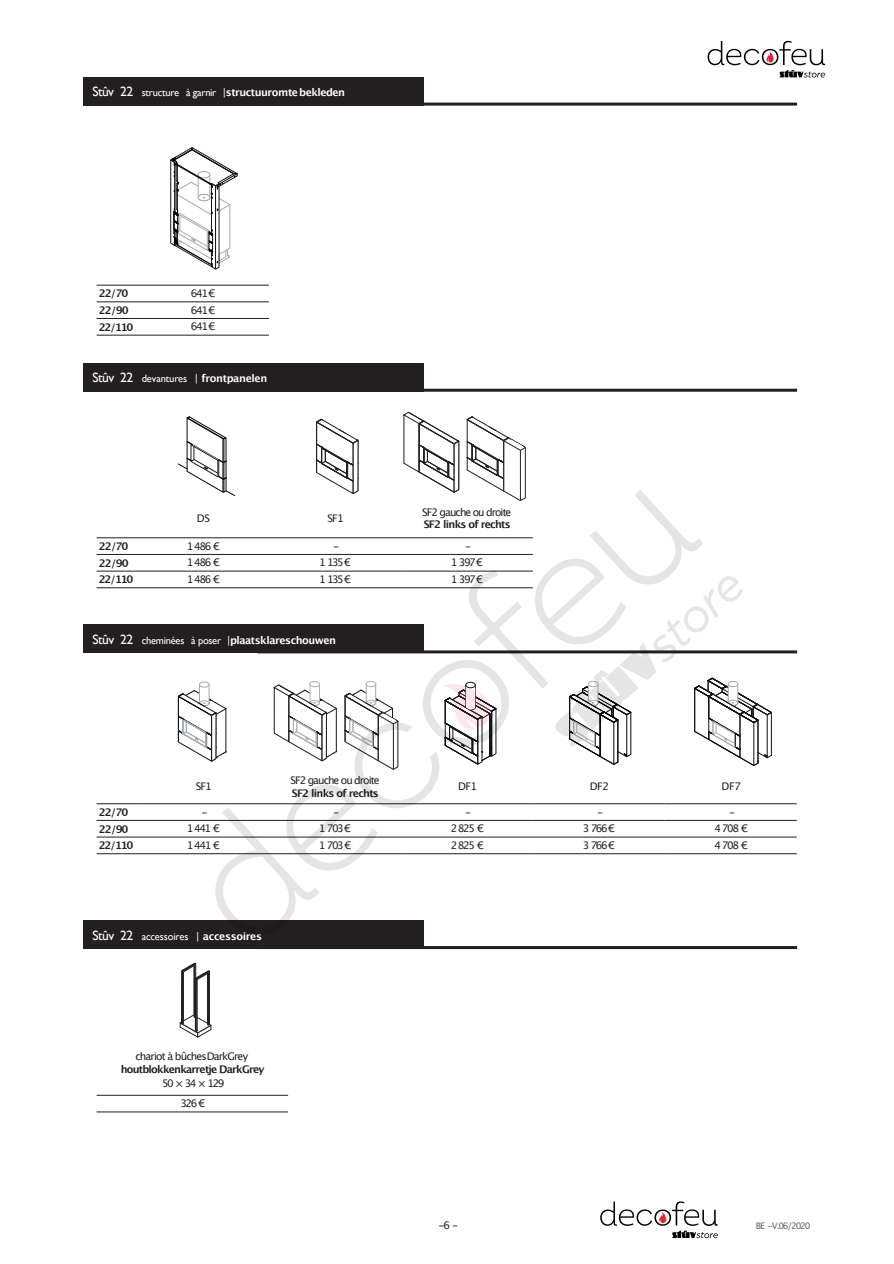
<style>
.page{position:relative;width:894px;height:1264px;background:#fff}
.page>*{position:absolute;margin:0;border:0;box-sizing:border-box;transform-origin:0 0}
.t1{font:10.5px "Lucida Grande";letter-spacing:-.095em;color:#231f20}
.t2{font:700 10.5px "Lucida Grande";letter-spacing:-.045em;color:#fff}
.t3{font:700 10.5px "Lucida Grande";letter-spacing:-.075em;color:#231f20}
.t4{font:10.5px "Gill Sans";letter-spacing:-.015em;color:#fff}
.t5{font:10.5px/20.4px "Lucida Grande";letter-spacing:-.14em;color:#231f20;text-align:center}
.t6{font:9px "Lucida Grande";letter-spacing:-.125em;color:#636366}
.s1{font-family:"Gill Sans";font-weight:400;font-size:13.5px}
.s2{font-family:"Gill Sans";font-weight:400}
.s3{font-weight:400}
.s4{font-size:13.5px}
.s5{font-family:"Lucida Grande"}
.s6{font-family:"Lucida Grande";font-weight:700}
</style>
<div class="page">
<div style="left:84px;top:624px;width:339px;height:29px;background:#231f20"></div>
<hr style="left:257px;top:650px;width:539px;height:3px;background:#231f20">
<hr style="left:97px;top:803px;width:40px;height:1px;background:#231f20">
<hr style="left:97px;top:820px;width:40px;height:1px;background:#231f20">
<hr style="left:137px;top:803px;width:132px;height:1px;background:#231f20">
<hr style="left:664px;top:803px;width:132px;height:1px;background:#231f20">
<hr style="left:137px;top:820px;width:132px;height:1px;background:#231f20">
<hr style="left:664px;top:820px;width:132px;height:1px;background:#231f20">
<hr style="left:137px;top:836px;width:132px;height:1px;background:#231f20">
<hr style="left:664px;top:836px;width:132px;height:1px;background:#231f20">
<hr style="left:97px;top:836px;width:40px;height:1px;background:#231f20">
<hr style="left:137px;top:853px;width:132px;height:1px;background:#231f20">
<hr style="left:664px;top:853px;width:132px;height:1px;background:#231f20">
<hr style="left:97px;top:853px;width:40px;height:1px;background:#231f20">
<div style="left:84px;top:77px;width:339px;height:28px;background:#231f20"></div>
<hr style="left:257px;top:103px;width:539px;height:3px;background:#231f20">
<div style="left:84px;top:363px;width:339px;height:28px;background:#231f20"></div>
<hr style="left:257px;top:388px;width:539px;height:3px;background:#231f20">
<hr style="left:97px;top:537px;width:40px;height:1px;background:#231f20">
<hr style="left:97px;top:554px;width:40px;height:1px;background:#231f20">
<hr style="left:137px;top:537px;width:132px;height:1px;background:#231f20">
<hr style="left:137px;top:554px;width:132px;height:1px;background:#231f20">
<hr style="left:137px;top:571px;width:132px;height:1px;background:#231f20">
<hr style="left:97px;top:571px;width:40px;height:1px;background:#231f20">
<hr style="left:137px;top:587px;width:132px;height:1px;background:#231f20">
<hr style="left:97px;top:587px;width:40px;height:1px;background:#231f20">
<div style="left:84px;top:920px;width:339px;height:28px;background:#231f20"></div>
<hr style="left:257px;top:945px;width:539px;height:3px;background:#231f20">
<hr style="left:97px;top:1094px;width:191px;height:1px;background:#231f20">
<hr style="left:97px;top:1111px;width:191px;height:1px;background:#231f20">
<hr style="left:97px;top:285px;width:40px;height:1px;background:#231f20">
<hr style="left:97px;top:301px;width:40px;height:1px;background:#231f20">
<hr style="left:137px;top:285px;width:132px;height:1px;background:#231f20">
<hr style="left:137px;top:301px;width:132px;height:1px;background:#231f20">
<hr style="left:137px;top:318px;width:132px;height:1px;background:#231f20">
<hr style="left:97px;top:318px;width:40px;height:1px;background:#231f20">
<hr style="left:137px;top:335px;width:132px;height:1px;background:#231f20">
<hr style="left:97px;top:335px;width:40px;height:1px;background:#231f20">
<svg style="left:179px;top:962px;width:33px;height:76px"></svg>
<div style="left:207px;top:972px;width:2px;height:53px;background:#fff;border:1px solid #231f20"></div>
<svg style="left:170px;top:147px;width:601px;height:803px"></svg>
<svg style="left:600px;top:1201px;width:117px;height:36px"></svg>
<svg style="left:707px;top:40px;width:117px;height:38px"></svg>
<p class="t2" style="left:92px;top:88px;width:254px"><span class="s1">Stûv 22</span> <span class="s2">structure à garnir</span> <span class="s3">|</span>structuuromte bekleden</p>
<p class="t3" style="left:99px;top:289px;width:31px">22/70</p>
<p class="t1" style="left:191px;top:289px;width:26px">641 €</p>
<p class="t3" style="left:99px;top:306px;width:31px">22/90</p>
<p class="t1" style="left:191px;top:305px;width:26px">641 €</p>
<p class="t3" style="left:99px;top:322px;width:36px">22/110</p>
<p class="t1" style="left:191px;top:322px;width:26px">641 €</p>
<p class="t2" style="left:92px;top:374px;width:176px"><span class="s1">Stûv 22</span> <span class="s2">devantures</span> <span class="s3">|</span> frontpanelen</p>
<p class="t1" style="left:197px;top:514px;width:15px">DS</p>
<p class="t1" style="left:327px;top:514px;width:18px">SF1</p>
<p class="t1" style="left:422px;top:507px;width:91px">SF2 gauche ou droite</p>
<p class="t3" style="left:423px;top:520px;width:88px">SF2 links of rechts</p>
<p class="t3" style="left:99px;top:542px;width:31px">22/70</p>
<p class="t1" style="left:187px;top:541px;width:35px">1486 €</p>
<p class="t1" style="left:333px;top:541px;width:8px">-</p>
<p class="t1" style="left:465px;top:541px;width:8px">-</p>
<p class="t3" style="left:99px;top:558px;width:31px">22/90</p>
<p class="t1" style="left:187px;top:558px;width:35px">1486 €</p>
<p class="t1" style="left:319px;top:558px;width:33px">1 135€</p>
<p class="t1" style="left:450px;top:558px;width:33px">1 397€</p>
<p class="t3" style="left:99px;top:575px;width:36px">22/110</p>
<p class="t1" style="left:187px;top:574px;width:35px">1486 €</p>
<p class="t1" style="left:319px;top:574px;width:33px">1 135€</p>
<p class="t1" style="left:451px;top:574px;width:33px">1 397€</p>
<p class="t2" style="left:92px;top:635px;width:245px"><span class="s1">Stûv 22</span> <span class="s2">cheminées à poser</span> <span class="s3">|</span>plaatsklareschouwen</p>
<p class="t1" style="left:195px;top:782px;width:18px">SF1</p>
<p class="t1" style="left:290px;top:775px;width:91px">SF2 gauche ou droite</p>
<p class="t3" style="left:291px;top:788px;width:88px">SF2 links of rechts</p>
<p class="t1" style="left:458px;top:782px;width:20px">DF1</p>
<p class="t1" style="left:589px;top:782px;width:21px">DF2</p>
<p class="t1" style="left:721px;top:782px;width:21px">DF7</p>
<p class="t3" style="left:99px;top:807px;width:31px">22/70</p>
<p class="t1" style="left:201px;top:807px;width:8px">-</p>
<p class="t1" style="left:333px;top:807px;width:8px">-</p>
<p class="t1" style="left:465px;top:807px;width:8px">-</p>
<p class="t1" style="left:597px;top:807px;width:8px">-</p>
<p class="t1" style="left:728px;top:807px;width:8px">-</p>
<p class="t3" style="left:99px;top:824px;width:31px">22/90</p>
<p class="t1" style="left:187px;top:824px;width:34px">1441 €</p>
<p class="t1" style="left:319px;top:824px;width:33px">1 703€</p>
<p class="t1" style="left:450px;top:824px;width:35px">2825 €</p>
<p class="t1" style="left:582px;top:824px;width:33px">3 766€</p>
<p class="t1" style="left:714px;top:824px;width:35px">4708 €</p>
<p class="t3" style="left:99px;top:841px;width:36px">22/110</p>
<p class="t1" style="left:187px;top:840px;width:34px">1441 €</p>
<p class="t1" style="left:319px;top:840px;width:33px">1 703€</p>
<p class="t1" style="left:450px;top:840px;width:35px">2825 €</p>
<p class="t1" style="left:582px;top:840px;width:33px">3 766€</p>
<p class="t1" style="left:714px;top:840px;width:35px">4708 €</p>
<p class="t4" style="left:92px;top:932px;width:171px"><span class="s4">Stûv 22</span> accessoires <span class="s5">|</span> <span class="s6">accessoires</span></p>
<p class="t1" style="left:135px;top:1051px;width:114px">chariot à bûchesDarkGrey</p>
<p class="t3" style="left:121px;top:1064px;width:145px">houtblokkenkarretje DarkGrey</p>
<p class="t5" style="left:162px;top:1073px;width:64px">50×34×129<br>326 €</p>
<p class="t1" style="left:438px;top:1220px;width:21px">-6 -</p>
<p class="t6" style="left:755px;top:1221px;width:56px">BE -V.06/2020</p>
</div>
